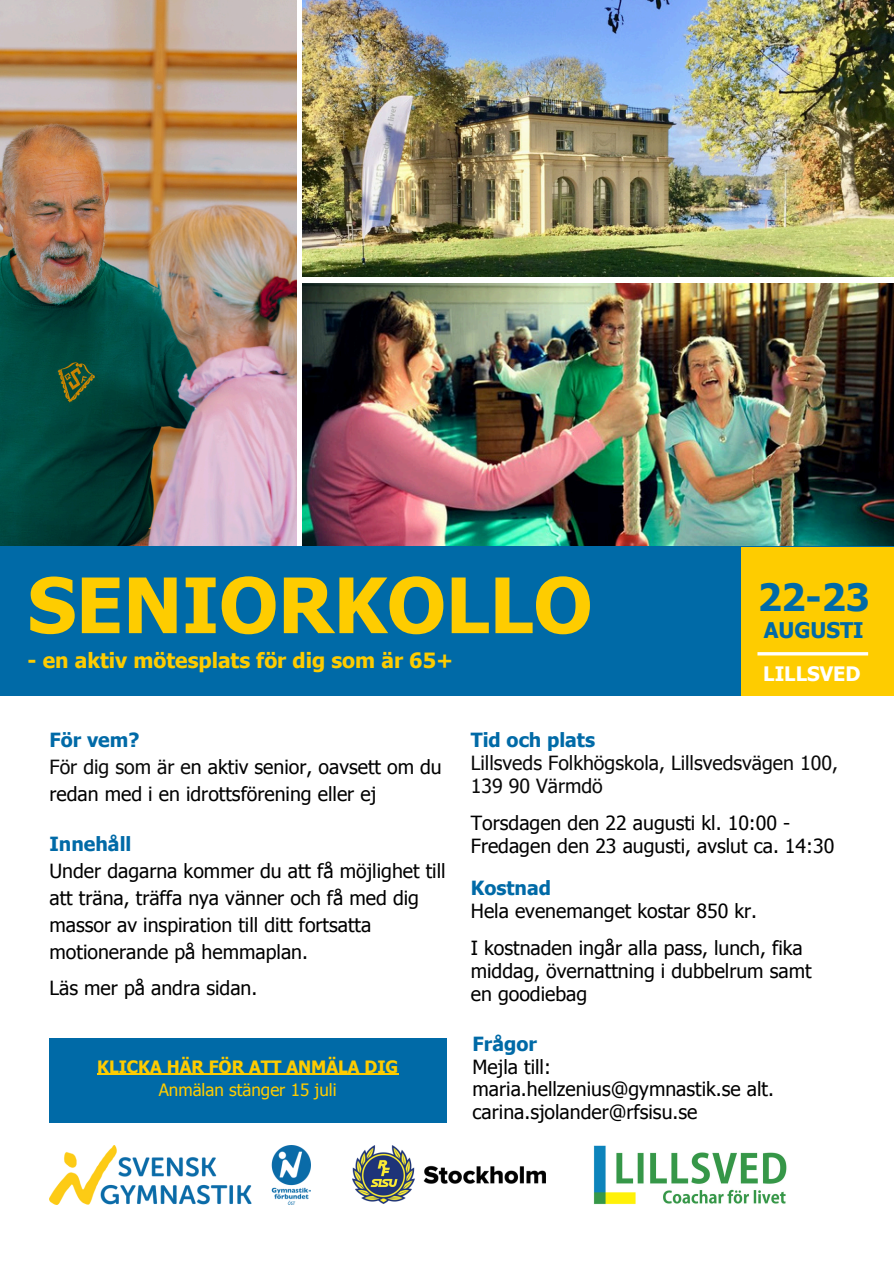
<style>
.page{position:relative;width:894px;height:1264px;background:#fff}
.page>*{position:absolute;margin:0;border:0;box-sizing:border-box;transform-origin:0 0}
.t1{font:700 76.5px "Tahoma";color:#fecc00}
.t2{font:700 37.5px "Tahoma";color:#006aa7}
.t3{font:700 21.6px "Tahoma";color:#006aa7}
.t4{font:700 21px "Tahoma";color:#fecc00}
.t5{font:700 19.95px "Tahoma";color:#fff}
.t6{font:19.5px/27px "Tahoma";color:#000}
.t7{font:19.5px/23px "Tahoma";color:#090909}
.t8{font:700 19.5px "Tahoma";color:#006aa7}
.t9{font:700 16.95px "Tahoma";color:#fecc00}
.t10{font:16.95px "Tahoma";color:#fecc00}
.s1{font-weight:700;color:#006aa7}
.s2{color:#090909}
</style>
<div class="page">
<img style="left:0;top:0;width:296px;height:546px">
<img style="left:303px;top:0;width:590px;height:277px">
<img style="left:303px;top:283px;width:590px;height:263px">
<div style="left:0;top:546px;width:893px;height:150px;background:#006aa7"></div>
<div style="left:741px;top:547px;width:152px;height:149px;background:#fecc00"></div>
<hr style="left:757px;top:652px;width:110px;height:3px;background:#fff">
<div style="left:49px;top:1038px;width:397px;height:84px;background:#006aa7"></div>
<hr style="left:97px;top:1073px;width:301px;height:1px;background:#fecc00">
<img style="left:593px;top:1145px;width:194px;height:59px">
<img style="left:353px;top:1145px;width:192px;height:58px">
<img style="left:49px;top:1145px;width:261px;height:59px">
<h3 class="t1" style="left:28px;top:556px;width:566px">SENIORKOLLO</h3>
<h3 class="t4" style="left:28px;top:647px;width:427px">- en aktiv mötesplats för dig som är 65+</h3>
<h3 class="t2" style="left:757px;top:574px;width:113px">22-23</h3>
<h3 class="t3" style="left:763px;top:616px;width:101px">AUGUSTI</h3>
<h3 class="t5" style="left:763px;top:661px;width:99px">LILLSVED</h3>
<h3 class="t6" style="left:49px;top:725px;width:394px"><span class="s1">För vem?<br></span><span class="s2">För dig som är e</span>n aktiv senior, oavsett om du redan med i en idrottsförening eller ej</h3>
<h3 class="t7" style="left:470px;top:727px;width:368px"><span class="s1">Tid och plats<br></span>Lillsveds Folkhögskola, Lillsvedsvägen 100,<br>139 90 Värmdö</h3>
<h3 class="t6" style="left:470px;top:808px;width:321px">Torsdagen den 22 augusti kl. 10:00 -</h3>
<h3 class="t8" style="left:49px;top:832px;width:83px">Innehåll</h3>
<h3 class="t6" style="left:470px;top:831px;width:365px">Fredagen den 23 augusti, avslut ca. 14:30</h3>
<h3 class="t6" style="left:49px;top:857px;width:397px">Under dagarna kommer du att få möjlighet till att träna, träffa nya vänner och få med dig massor av inspiration till ditt fortsatta motionerande på hemmaplan.</h3>
<p class="t6" style="left:49px;top:973px;width:209px">Läs mer på andra sidan.</p>
<p class="t6" style="left:470px;top:876px;width:287px;line-height:23px"><span class="s1">Kostnad<br></span>Hela evenemanget kostar 850 kr.</p>
<p class="t6" style="left:470px;top:936px;width:342px;line-height:23px">I kostnaden ingår alla pass, lunch, fika middag, övernattning i dubbelrum samt en goodiebag</p>
<p class="t6" style="left:472px;top:1032px;width:303px;line-height:22.5px"><span class="s1">Frågor<br></span>Mejla till: maria.hellzenius@gymnastik.se alt. carina.sjolander@rfsisu.se</p>
<h2 class="t9" style="left:97px;top:1055px;width:302px">KLICKA HÄR FÖR ATT ANMÄLA DIG</h2>
<h1 class="t10" style="left:159px;top:1079px;width:179px">Anmälan stänger 15 juli</h1>
</div>
